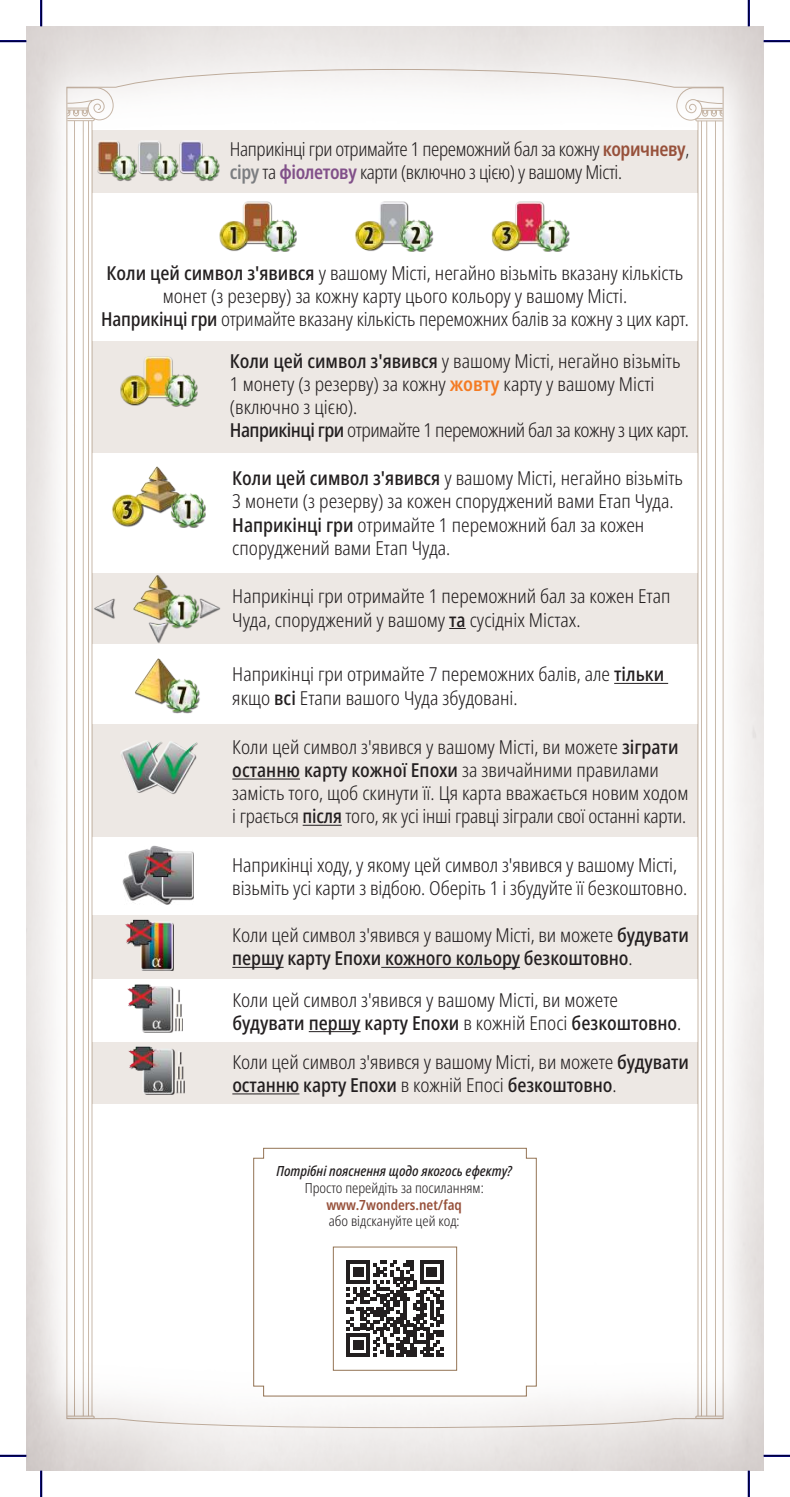
<style>
.page{position:relative;width:790px;height:1497px;background:#fff}
.page>*{position:absolute;margin:0;border:0;box-sizing:border-box;transform-origin:0 0}
.t1{font:300 condensed 19.25px/23.1px "Noto Sans";color:#231f20}
.t2{font:300 condensed 19.25px/23.1px "Noto Sans";letter-spacing:-.02em;color:#231f20}
.t3{font:500 condensed 19.25px/23.1px "Noto Sans";letter-spacing:-.005em;color:#231f20}
.t4{font:300 condensed 14px "Noto Sans";color:#231f20}
.t5{font:italic 500 condensed 14px "Noto Sans";color:#231f20}
.t6{font:600 condensed 14px "Noto Sans";color:#97513b}
.s1{font-weight:600;color:#97513b}
.s2{font-weight:600;color:#7c7e81}
.s3{font-weight:600;color:#815089}
.s4{font-weight:500}
.s5{font-weight:600;color:#f47b23}
.s6{font-weight:300}
</style>
<div class="page">
<img style="left:26px;top:26px;width:737px;height:1444px">
<div style="left:92px;top:130px;width:605px;height:62px;background:#ede8e4"></div>
<div style="left:92px;top:341px;width:605px;height:111px;background:#ede8e4"></div>
<div style="left:92px;top:573px;width:605px;height:71px;background:#ede8e4"></div>
<div style="left:92px;top:724px;width:605px;height:112px;background:#ede8e4"></div>
<div style="left:92px;top:915px;width:605px;height:63px;background:#ede8e4"></div>
<div style="left:92px;top:1042px;width:605px;height:61px;background:#ede8e4"></div>
<img style="left:101px;top:464px;width:121px;height:70px">
<img style="left:92px;top:573px;width:129px;height:71px">
<div style="left:135px;top:658px;width:65px;height:55px;background:#231f20;opacity:.9"></div>
<img style="left:92px;top:656px;width:130px;height:55px">
<img style="left:125px;top:919px;width:49px;height:52px">
<img style="left:92px;top:726px;width:106px;height:77px">
<img style="left:92px;top:845px;width:130px;height:60px">
<img style="left:112px;top:978px;width:80px;height:60px">
<img style="left:128px;top:1046px;width:57px;height:49px">
<svg style="left:253px;top:1147px;width:283px;height:249px"></svg>
<svg style="left:346px;top:1260px;width:97px;height:96px"></svg>
<div style="left:333px;top:1246px;width:124px;height:124px;border:1px solid #947455"></div>
<img style="left:92px;top:132px;width:128px;height:58px">
<img style="left:92px;top:342px;width:106px;height:74px">
<hr style="left:232px;top:778px;width:68px;height:1px;background:#231f20">
<hr style="left:302px;top:824px;width:39px;height:1px;background:#231f20">
<svg style="left:449px;top:628px;width:16px;height:1px"></svg>
<hr style="left:232px;top:966px;width:51px;height:1px;background:#231f20">
<hr style="left:381px;top:966px;width:138px;height:1px;background:#231f20">
<hr style="left:308px;top:1030px;width:52px;height:1px;background:#231f20">
<hr style="left:232px;top:1093px;width:67px;height:1px;background:#231f20">
<hr style="left:614px;top:682px;width:53px;height:1px;background:#231f20">
<img style="left:219px;top:200px;width:78px;height:53px">
<img style="left:491px;top:200px;width:80px;height:53px">
<img style="left:354px;top:200px;width:80px;height:53px">
<hr style="left:0;top:40px;width:26px;height:2px;background:#0000ab">
<hr style="left:763px;top:40px;width:26px;height:2px;background:#0000ab">
<hr style="left:0;top:1454px;width:26px;height:2px;background:#0000ab">
<hr style="left:763px;top:1454px;width:26px;height:2px;background:#0000ab">
<hr style="left:40px;top:0;width:2px;height:26px;background:#0000ab">
<hr style="left:40px;top:1470px;width:2px;height:26px;background:#0000ab">
<hr style="left:747px;top:0;width:2px;height:26px;background:#0000ab">
<hr style="left:747px;top:1470px;width:2px;height:26px;background:#0000ab">
<svg style="left:0;top:41px;width:26px;height:1px"></svg>
<svg style="left:763px;top:41px;width:26px;height:1px"></svg>
<svg style="left:0;top:1455px;width:26px;height:1px"></svg>
<svg style="left:763px;top:1455px;width:26px;height:1px"></svg>
<svg style="left:41px;top:0;width:1px;height:26px"></svg>
<svg style="left:41px;top:1470px;width:1px;height:26px"></svg>
<svg style="left:748px;top:0;width:1px;height:26px"></svg>
<svg style="left:748px;top:1470px;width:1px;height:26px"></svg>
<p class="t2" style="left:230px;top:137px;width:460px">Наприкінці гри отримайте 1 переможний бал за кожну <span class="s1">коричневу</span>, <span class="s2">сіру</span> та <span class="s3">фіолетову</span> карти (включно з цією) у вашому Місті.</p>
<p class="t1" style="left:101px;top:262px;width:588px;text-align:center"><span class="s4">Коли цей символ з'явився</span> у вашому Місті, негайно візьміть вказану кількість монет (з резерву) за кожну карту цього кольору у вашому Місті.<br><span class="s4">Наприкінці гри</span> отримайте вказану кількість переможних балів за кожну з цих карт.</p>
<p class="t1" style="left:230px;top:350px;width:460px"><span class="s4">Коли цей символ з'явився</span> у вашому Місті, негайно візьміть 1 монету (з резерву) за кожну <span class="s5">жовту</span> карту у вашому Місті (включно з цією).<br><span class="s4">Наприкінці гри</span> отримайте 1 переможний бал за кожну з цих карт.</p>
<p class="t1" style="left:232px;top:467px;width:452px"><span class="s4">Коли цей символ з'явився</span> у вашому Місті, негайно візьміть 3 монети (з резерву) за кожен споруджений вами Етап Чуда.<br><span class="s4">Наприкінці гри</span> отримайте 1 переможний бал за кожен споруджений вами Етап Чуда.</p>
<p class="t1" style="left:232px;top:585px;width:439px">Наприкінці гри отримайте 1 переможний бал за кожен Етап<br>Чуда, споруджений у вашому <span class="s4">та</span> сусідніх Містах.</p>
<p class="t1" style="left:232px;top:663px;width:433px">Наприкінці гри отримайте 7 переможних балів, але <span class="s4">тільки </span>якщо <span class="s4">всі</span> Етапи вашого Чуда збудовані.</p>
<p class="t1" style="left:232px;top:735px;width:457px">Коли цей символ з'явився у вашому Місті, ви можете <span class="s4">зіграти останню карту кожної Епохи</span> за звичайними правилами замість того, щоб скинути її. Ця карта вважається новим ходом і грається <span class="s4">після</span> того, як усі інші гравці зіграли свої останні карти.</p>
<p class="t1" style="left:232px;top:853px;width:456px">Наприкінці ходу, у якому цей символ з'явився у вашому Місті, візьміть усі карти з відбою. Оберіть 1 і збудуйте її безкоштовно.</p>
<p class="t3" style="left:232px;top:924px;width:458px"><span class="s6">Коли цей символ з'явився у вашому Місті, ви можете</span> будувати першу карту Епохи кожного кольору безкоштовно<span class="s6">.</span></p>
<p class="t1" style="left:232px;top:988px;width:450px">Коли цей символ з'явився у вашому Місті, ви можете <span class="s4">будувати першу карту Епохи</span> в кожній Епосі <span class="s4">безкоштовно</span>.</p>
<p class="t1" style="left:232px;top:1050px;width:458px">Коли цей символ з'явився у вашому Місті, ви можете <span class="s4">будувати останню карту Епохи</span> в кожній Епосі <span class="s4">безкоштовно</span>.</p>
<p class="t5" style="left:276px;top:1160px;width:237px">Потрібні пояснення щодо якогось ефекту?</p>
<p class="t4" style="left:304px;top:1177px;width:180px">Просто перейдіть за посиланням:</p>
<p class="t6" style="left:326px;top:1198px;width:137px">www.7wonders.net/faq</p>
<p class="t4" style="left:328px;top:1211px;width:132px">або відскануйте цей код:</p>
</div>
